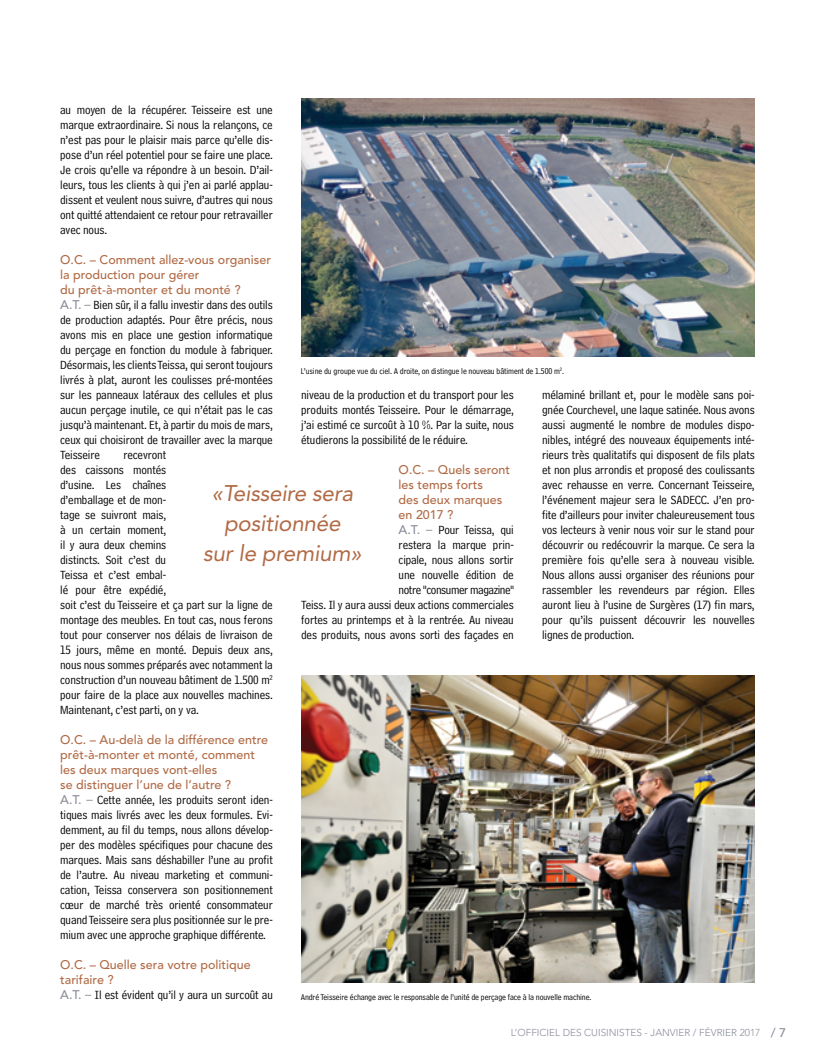
<style>
.page{position:relative;width:815px;height:1063px;background:#fff}
.page>*{position:absolute;margin:0;border:0;box-sizing:border-box;transform-origin:0 0}
.t1{font:italic 22.5px/30px "Avenir";letter-spacing:-.01em;color:#b16a45;text-align:center}
.t2{font:12.5px/15px "Bell Centennial Address";letter-spacing:-.01em;color:#000;text-align:justify}
.t3{font:500 12.5px/15px "Avenir";color:#b16a45}
.t4{font:300 10px "Avenir";color:#8a8d99}
.t5{font:8.75px "Bell Centennial Address";letter-spacing:-.01em;color:#000}
.s1{font-family:"Avenir";font-weight:500;color:#8a8d99}
.s2{color:#8a8d99}
.s3{font-weight:500;font-size:12.5px}
</style>
<div class="page">
<img style="left:301px;top:98px;width:454px;height:258px">
<img style="left:301px;top:675px;width:454px;height:307px">
<p class="t2" style="left:60px;top:103px;width:214px">au moyen de la récupérer. Teisseire est une marque extraordinaire. Si nous la relançons, ce n’est pas pour le plaisir mais parce qu’elle dis&shy;pose d’un réel potentiel pour se faire une place.<br>Je crois qu’elle va répondre à un besoin. D’ail&shy;leurs, tous les clients à qui j’en ai parlé applau&shy;dissent et veulent nous suivre, d’autres qui nous ont quitté attendaient ce retour pour retravailler avec nous.</p>
<p class="t3" style="left:60px;top:253px;width:212px">O.C. – Comment allez-vous organiser la production pour gérer<br>du prêt-à-monter et du monté ?</p>
<p class="t2" style="left:60px;top:298px;width:214px"><span class="s1">A.T.</span> <span class="s2">–</span> Bien sûr, il a fallu investir dans des outils de production adaptés. Pour être précis, nous avons mis en place une gestion informatique du perçage en fonction du module à fabriquer.<br>Désormais, les clients Teissa, qui seront toujours livrés à plat, auront les coulisses pré-montées sur les panneaux latéraux des cellules et plus aucun perçage inutile, ce qui n’était pas le cas jusqu’à maintenant. Et, à partir du mois de mars, ceux qui choisiront de travailler avec la marque Teisseire</p>
<p class="t5" style="left:301px;top:366px;width:265px">L’usine du groupe vue du ciel. A droite, on distingue le nouveau bâtiment de 1.500 m<sup>2</sup>.</p>
<p class="t2" style="left:542px;top:388px;width:214px">mélaminé brillant et, pour le modèle sans poi&shy;gnée Courchevel, une laque satinée. Nous avons aussi augmenté le nombre de modules dispo&shy;nibles, intégré des nouveaux équipements inté&shy;rieurs très qualitatifs qui disposent de fils plats et non plus arrondis et proposé des coulissants avec rehausse en verre. Concernant Teisseire, l’événement majeur sera le SADECC. J’en pro&shy;fite d’ailleurs pour inviter chaleureusement tous vos lecteurs à venir nous voir sur le stand pour découvrir ou redécouvrir la marque. Ce sera la première fois qu’elle sera à nouveau visible.<br>Nous allons aussi organiser des réunions pour rassembler les revendeurs par région. Elles auront lieu à l’usine de Surgères (17) fin mars, pour qu’ils puissent découvrir les nouvelles lignes de production.</p>
<p class="t2" style="left:301px;top:388px;width:214px">niveau de la production et du transport pour les produits montés Teisseire. Pour le démarrage, j’ai estimé ce surcoût à 10 %. Par la suite, nous étudierons la possibilité de le réduire.</p>
<p class="t3" style="left:399px;top:463px;width:113px">O.C. – Quels seront les temps forts<br>des deux marques en 2017 ?</p>
<p class="t2" style="left:301px;top:523px;width:214px;text-align:right"><span class="s1">A.T.</span> <span class="s2">–</span> Pour Teissa, qui<br>restera la marque prin-<br>cipale, nous allons sortir<br>une nouvelle édition de<br>notre "consumer magazine"<br>Teiss. Il y aura aussi deux actions commerciales fortes au printemps et à la rentrée. Au niveau des produits, nous avons sorti des façades en</p>
<p class="t2" style="left:60px;top:448px;width:214px;text-align:left;text-indent:63px">recevront<br>des caissons montés<br>d’usine. Les chaînes<br>d’emballage et de mon-<br>tage se suivront mais,<br>à un certain moment,<br>il y aura deux chemins<br>distincts. Soit c’est du<br>Teissa et c’est embal-<br>lé pour être expédié,<br>soit c’est du Teisseire et ça part sur la ligne de montage des meubles. En tout cas, nous ferons tout pour conserver nos délais de livraison de<br>15 jours, même en monté. Depuis deux ans, nous nous sommes préparés avec notamment la construction d’un nouveau bâtiment de 1.500 m<sup>2 </sup>pour faire de la place aux nouvelles machines.<br>Maintenant, c’est parti, on y va.</p>
<p class="t3" style="left:60px;top:733px;width:209px">O.C. – Au-delà de la différence entre prêt-à-monter et monté, comment les deux marques vont-elles<br>se distinguer l’une de l’autre ?</p>
<p class="t2" style="left:60px;top:793px;width:214px"><span class="s1">A.T.</span> <span class="s2">–</span> Cette année, les produits seront iden&shy;tiques mais livrés avec les deux formules. Evi&shy;demment, au fil du temps, nous allons dévelop&shy;per des modèles spécifiques pour chacune des marques. Mais sans déshabiller l’une au profit de l’autre. Au niveau marketing et communi&shy;cation, Teissa conservera son positionnement cœur de marché très orienté consommateur quand Teisseire sera plus positionnée sur le pre&shy;mium avec une approche graphique différente.</p>
<p class="t3" style="left:60px;top:958px;width:192px">O.C. – Quelle sera votre politique tarifaire ?</p>
<p class="t2" style="left:60px;top:988px;width:214px"><span class="s1">A.T.</span> <span class="s2">–</span> Il est évident qu’il y aura un surcoût au</p>
<h1 class="t1" style="left:203px;top:478px;width:160px">«Teisseire sera positionnée<br>sur le premium»</h1>
<p class="t5" style="left:301px;top:992px;width:292px">André Teisseire échange avec le responsable de l’unité de perçage face à la nouvelle machine.</p>
<p class="t4" style="left:511px;top:1027px;width:277px">L’OFFICIEL DES CUISINISTES - JANVIER / FÉVRIER 2017 <span class="s3">/ 7</span></p>
</div>
